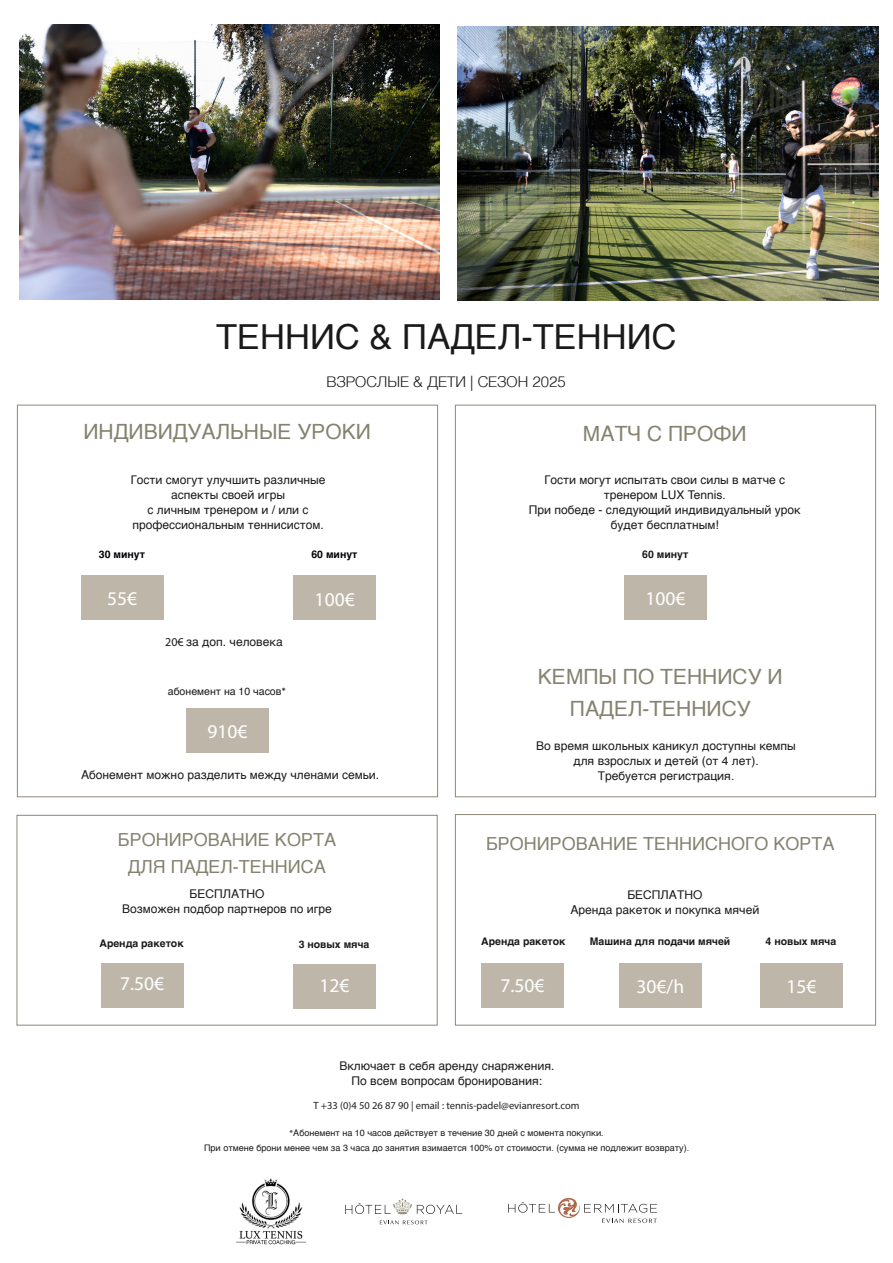
<style>
.page{position:relative;width:893px;height:1263px;background:#fff}
.page>*{position:absolute;margin:0;border:0;box-sizing:border-box;transform-origin:0 0}
.t1{font:34.5px "Helvetica";color:#1a1a1a}
.t2{font:21px/31.5px "Helvetica";color:#858270;text-align:center}
.t3{font:19.5px "Myriad Pro";color:#fff}
.t4{font:18px/27.6px "Helvetica";color:#858270;text-align:center}
.t5{font:300 15px "Helvetica";color:#1a1a1a}
.t6{font:12px/15px "Helvetica";color:#1a1a1a;text-align:center}
.t7{font:700 10.5px "Helvetica";color:#1a1a1a}
.t8{font:10.5px "Myriad Pro";color:#231f20}
.t9{font:10.5px "Helvetica";color:#1a1a1a}
.t10{font:700 10.5px "Helvetica";color:#000207}
.t11{font:9px/15px "Helvetica";color:#1a1a1a;text-align:center}
.s1{font-family:"Myriad Pro"}
.s2{font-family:"Gotham";font-weight:500}
</style>
<div class="page">
<div style="left:455px;top:814px;width:421px;height:211px;border:1px solid #8e8876"></div>
<div style="left:624px;top:575px;width:83px;height:44px;background:#beb6a9"></div>
<div style="left:81px;top:575px;width:82px;height:44px;background:#beb6a9"></div>
<div style="left:293px;top:575px;width:83px;height:44px;background:#beb6a9"></div>
<div style="left:186px;top:708px;width:83px;height:45px;background:#beb6a9"></div>
<div style="left:293px;top:965px;width:83px;height:44px;background:#beb6a9"></div>
<img style="left:236px;top:1178px;width:69px;height:67px">
<svg style="left:345px;top:1198px;width:117px;height:16px"></svg>
<svg style="left:380px;top:1220px;width:48px;height:4px"></svg>
<svg style="left:508px;top:1198px;width:149px;height:25px"></svg>
<div style="left:481px;top:963px;width:83px;height:44px;background:#beb6a9"></div>
<div style="left:760px;top:963px;width:83px;height:44px;background:#beb6a9"></div>
<div style="left:619px;top:963px;width:83px;height:45px;background:#beb6a9"></div>
<img style="left:20px;top:25px;width:419px;height:275px">
<img style="left:457px;top:26px;width:421px;height:275px">
<div style="left:101px;top:963px;width:82px;height:45px;background:#beb6a9"></div>
<div style="left:17px;top:815px;width:421px;height:210px;border:1px solid #8e8876"></div>
<h1 class="t1" style="left:216px;top:322px;width:462px">ТЕННИС &amp; ПАДЕЛ-ТЕННИС</h1>
<p class="t5" style="left:326px;top:375px;width:241px">ВЗРОСЛЫЕ &amp; ДЕТИ | СЕЗОН 2025</p>
<h2 class="t2" style="left:83px;top:417px;width:289px">ИНДИВИДУАЛЬНЫЕ УРОКИ</h2>
<p class="t6" style="left:131px;top:473px;width:196px">Гости смогут улучшить различные аспекты своей игры<br>с личным тренером и / или с профессиональным теннисистом.</p>
<p class="t10" style="left:99px;top:549px;width:48px">30 минут</p>
<p class="t10" style="left:311px;top:549px;width:48px">60 минут</p>
<h2 class="t2" style="left:583px;top:419px;width:165px">МАТЧ С ПРОФИ</h2>
<p class="t6" style="left:529px;top:473px;width:273px">Гости могут испытать свои силы в матче с тренером LUX Tennis.<br>При победе - следующий индивидуальный урок будет бесплатным!</p>
<p class="t7" style="left:642px;top:550px;width:48px">60 минут</p>
<p class="t3" style="left:107px;top:586px;width:32px">55€</p>
<p class="t3" style="left:315px;top:587px;width:42px">100€</p>
<p class="t3" style="left:645px;top:586px;width:42px">100€</p>
<p class="t6" style="left:165px;top:635px;width:119px"><span class="s1">20€</span> за доп. человека</p>
<p class="t9" style="left:168px;top:687px;width:120px">абонемент на 10 часов<span class="s2">*</span></p>
<p class="t3" style="left:207px;top:720px;width:42px">910€</p>
<p class="t6" style="left:81px;top:768px;width:300px">Абонемент можно разделить между членами семьи.</p>
<h3 class="t4" style="left:118px;top:827px;width:220px">БРОНИРОВАНИЕ КОРТА<br>ДЛЯ ПАДЕЛ-ТЕННИСА</h3>
<p class="t6" style="left:122px;top:887px;width:211px">БЕСПЛАТНО<br>Возможен подбор партнеров по игре</p>
<p class="t7" style="left:99px;top:939px;width:86px">Аренда ракеток</p>
<p class="t7" style="left:299px;top:939px;width:72px">3 новых мяча</p>
<h2 class="t2" style="left:538px;top:663px;width:246px">КЕМПЫ ПО ТЕННИСУ И<br>ПАДЕЛ-ТЕННИСУ</h2>
<p class="t6" style="left:536px;top:739px;width:261px">Во время школьных каникул доступны кемпы для взрослых и детей (от 4 лет).<br>Требуется регистрация.</p>
<h3 class="t4" style="left:486px;top:831px;width:350px">БРОНИРОВАНИЕ ТЕННИСНОГО КОРТА</h3>
<p class="t6" style="left:570px;top:888px;width:190px">БЕСПЛАТНО<br>Аренда ракеток и покупка мячей</p>
<p class="t7" style="left:481px;top:937px;width:86px">Аренда ракеток</p>
<p class="t7" style="left:590px;top:937px;width:142px">Машина для подачи мячей</p>
<p class="t7" style="left:766px;top:937px;width:72px">4 новых мяча</p>
<p class="t3" style="left:120px;top:971px;width:46px">7.50€</p>
<p class="t3" style="left:500px;top:973px;width:46px">7.50€</p>
<p class="t3" style="left:637px;top:975px;width:49px">30€/h</p>
<p class="t3" style="left:787px;top:974px;width:32px">15€</p>
<p class="t3" style="left:320px;top:973px;width:32px">12€</p>
<p class="t6" style="left:339px;top:1059px;width:216px">Включает в себя аренду снаряжения.<br>По всем вопросам бронирования:</p>
<p class="t8" style="left:313px;top:1099px;width:268px">T +33 (0)4 50 26 87 90 | email : tennis-padel@evianresort.com</p>
<p class="t11" style="left:204px;top:1126px;width:487px"><span class="s1">*</span>Абонемент на 10 часов действует в течение 30 дней с момента покупки.<br>При отмене брони менее чем за 3 часа до занятия взимается 100% от стоимости. (сумма не подлежит возврату).</p>
</div>
